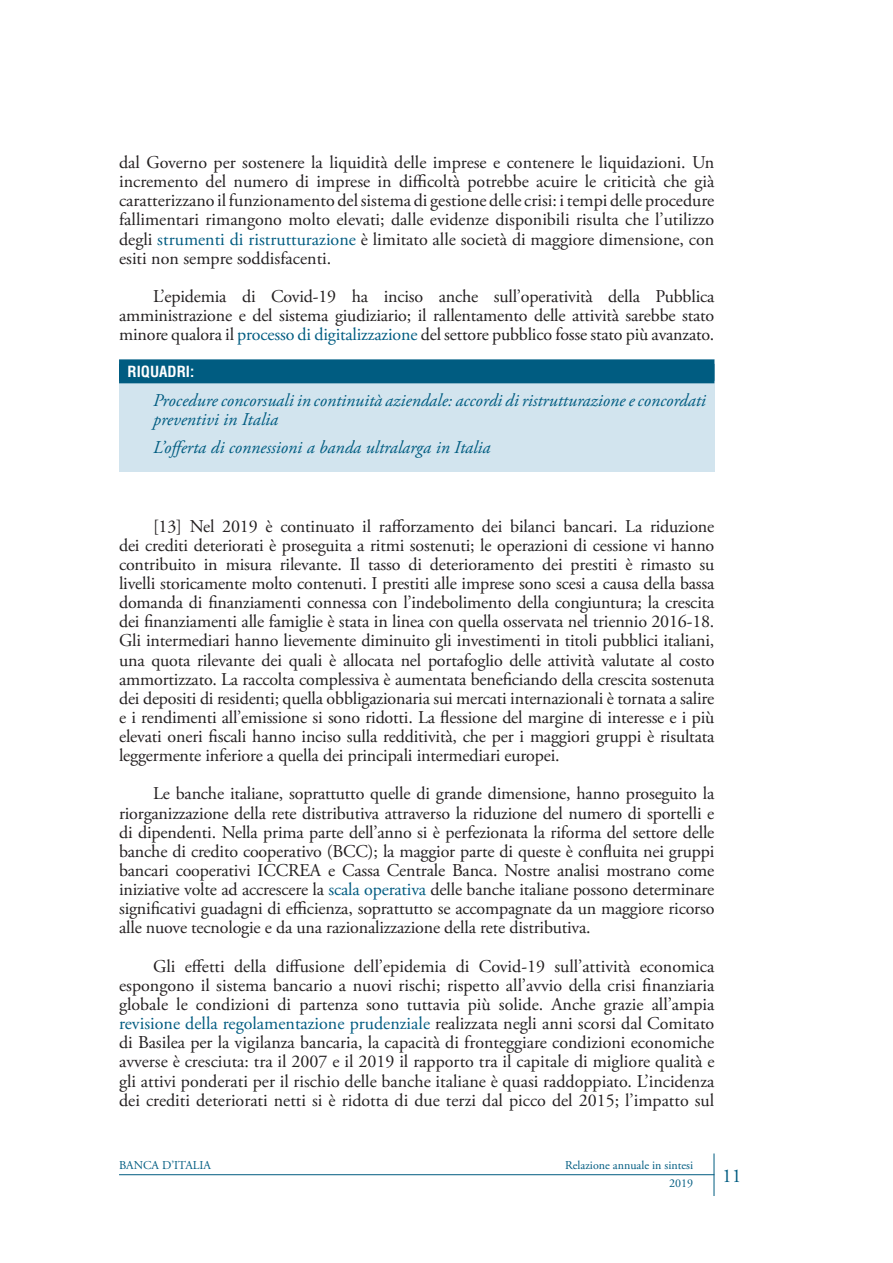
<style>
.page{position:relative;width:893px;height:1263px;background:#fff}
.page>*{position:absolute;margin:0;border:0;box-sizing:border-box;transform-origin:0 0}
.t1{font:19.5px "Adobe Garamond Pro";color:#005c81}
.PARAGRAFO__Testo{font:18px/19.2px "Adobe Garamond Pro";letter-spacing:-.01em;color:#231f20;text-align:justify}
.PARAGRAFO__Box{font:italic 18px/19px "Adobe Garamond Pro";color:#005c81}
.TITOLO__Box{font:700 condensed 15px "Helvetica LT Std";color:#fff}
.t2{font:12px "Adobe Garamond Pro";color:#005c81}
.s1{color:#005c81}
</style>
<div class="page">
<hr style="left:119px;top:1174px;width:595px;height:1px;background:#005c81">
<hr style="left:714px;top:1153px;width:1px;height:43px;background:#005c81">
<div style="left:119px;top:359px;width:595px;height:113px;background:#d2e4ee"></div>
<div style="left:119px;top:359px;width:595px;height:22px;background:#005c81"></div>
<div style="left:119px;top:364px;width:595px;height:19px;background:#005c81"></div>
<p class="PARAGRAFO__Testo" style="left:119px;top:153px;width:597px">dal Governo per sostenere la liquidità delle imprese e contenere le liquidazioni. Un incremento del numero di imprese in difficoltà potrebbe acuire le criticità che già caratterizzano il funzionamento del sistema di gestione delle crisi: i tempi delle procedure fallimentari rimangono molto elevati; dalle evidenze disponibili risulta che l’utilizzo degli <span class="s1">strumenti di ristrutturazione</span> è limitato alle società di maggiore dimensione, con esiti non sempre soddisfacenti.</p>
<p class="PARAGRAFO__Testo" style="left:119px;top:287px;width:597px;text-indent:34px">L’epidemia di Covid-19 ha inciso anche sull’operatività della Pubblica amministrazione e del sistema giudiziario; il rallentamento delle attività sarebbe stato minore qualora il <span class="s1">processo di digitalizzazione</span> del settore pubblico fosse stato più avanzato.</p>
<h4 class="TITOLO__Box" style="left:128px;top:362px;width:68px">RIQUADRI:</h4>
<p class="PARAGRAFO__Box" style="left:153px;top:391px;width:554px">Procedure concorsuali in continuità aziendale: accordi di ristrutturazione e concordati preventivi in Italia</p>
<p class="PARAGRAFO__Box" style="left:153px;top:438px;width:339px">L’offerta di connessioni a banda ultralarga in Italia</p>
<p class="PARAGRAFO__Testo" style="left:119px;top:517px;width:597px;text-indent:34px">[13] Nel 2019 è continuato il rafforzamento dei bilanci bancari. La riduzione dei crediti deteriorati è proseguita a ritmi sostenuti; le operazioni di cessione vi hanno contribuito in misura rilevante. Il tasso di deterioramento dei prestiti è rimasto su livelli storicamente molto contenuti. I prestiti alle imprese sono scesi a causa della bassa domanda di finanziamenti connessa con l’indebolimento della congiuntura; la crescita dei finanziamenti alle famiglie è stata in linea con quella osservata nel triennio 2016-18.<br>Gli intermediari hanno lievemente diminuito gli investimenti in titoli pubblici italiani, una quota rilevante dei quali è allocata nel portafoglio delle attività valutate al costo ammortizzato. La raccolta complessiva è aumentata beneficiando della crescita sostenuta dei depositi di residenti; quella obbligazionaria sui mercati internazionali è tornata a salire e i rendimenti all’emissione si sono ridotti. La flessione del margine di interesse e i più elevati oneri fiscali hanno inciso sulla redditività, che per i maggiori gruppi è risultata leggermente inferiore a quella dei principali intermediari europei.</p>
<p class="PARAGRAFO__Testo" style="left:119px;top:785px;width:597px;text-indent:34px">Le banche italiane, soprattutto quelle di grande dimensione, hanno proseguito la riorganizzazione della rete distributiva attraverso la riduzione del numero di sportelli e di dipendenti. Nella prima parte dell’anno si è perfezionata la riforma del settore delle banche di credito cooperativo (BCC); la maggior parte di queste è confluita nei gruppi bancari cooperativi ICCREA e Cassa Centrale Banca. Nostre analisi mostrano come iniziative volte ad accrescere la <span class="s1">scala operativa</span> delle banche italiane possono determinare significativi guadagni di efficienza, soprattutto se accompagnate da un maggiore ricorso alle nuove tecnologie e da una razionalizzazione della rete distributiva.</p>
<p class="PARAGRAFO__Testo" style="left:119px;top:957px;width:597px;text-indent:34px">Gli effetti della diffusione dell’epidemia di Covid-19 sull’attività economica espongono il sistema bancario a nuovi rischi; rispetto all’avvio della crisi finanziaria globale le condizioni di partenza sono tuttavia più solide. Anche grazie all’ampia <span class="s1">revisione della regolamentazione prudenziale</span> realizzata negli anni scorsi dal Comitato di Basilea per la vigilanza bancaria, la capacità di fronteggiare condizioni economiche avverse è cresciuta: tra il 2007 e il 2019 il rapporto tra il capitale di migliore qualità e gli attivi ponderati per il rischio delle banche italiane è quasi raddoppiato. L’incidenza dei crediti deteriorati netti si è ridotta di due terzi dal picco del 2015; l’impatto sul</p>
<p class="t2" style="left:119px;top:1158px;width:93px">BANCA D’ITALIA</p>
<p class="t2" style="left:565px;top:1158px;width:129px">Relazione annuale in sintesi</p>
<p class="t2" style="left:669px;top:1176px;width:25px">2019</p>
<p class="t1" style="left:722px;top:1164px;width:21px">11</p>
</div>
